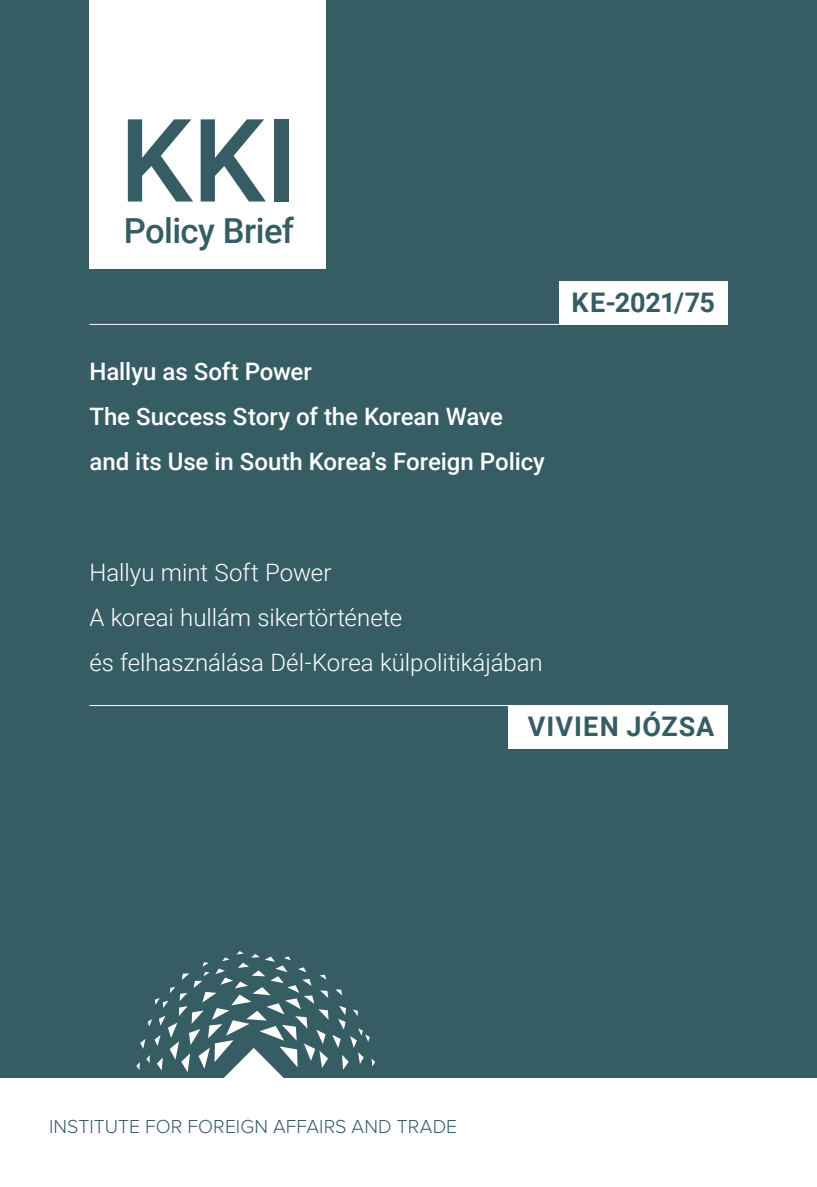
<style>
.page{position:relative;width:817px;height:1187px;background:#fff}
.page>*{position:absolute;margin:0;border:0;box-sizing:border-box;transform-origin:0 0}
.t1{font:500 115.5px "Roboto";color:#365d64}
.t2{font:500 34.5px "Roboto";letter-spacing:-.015em;color:#365d64}
.t3{font:700 27px "Roboto";letter-spacing:.035em;color:#365d64}
.t4{font:300 24px/45px "Roboto";color:#fff}
.t5{font:500 24px/45px "Roboto";color:#fff}
.t6{font:300 19.5px "Proxima Nova";letter-spacing:.005em;color:#365d64}
.t7{font:300 19.2px "Proxima Nova";color:#395867}
</style>
<div class="page">
<div style="left:0;top:0;width:816px;height:1076px;background:#365d64"></div>
<div style="left:89px;top:0;width:237px;height:269px;background:#fff"></div>
<svg style="left:136px;top:951px;width:239px;height:127px"></svg>
<div style="left:507px;top:705px;width:220px;height:43px;background:#fff"></div>
<hr style="left:89px;top:324px;width:638px;height:1px;background:#fff">
<hr style="left:89px;top:705px;width:638px;height:1px;background:#fff">
<div style="left:559px;top:281px;width:168px;height:43px;background:#fff"></div>
<h1 class="t1" style="left:119px;top:79px;width:180px">KKI</h1>
<h2 class="t2" style="left:124px;top:206px;width:172px">Policy Brief</h2>
<p class="t5" style="left:89px;top:347px;width:457px">Hallyu as Soft Power<br>The Success Story of the Korean Wave and its Use in South Korea’s Foreign Policy</p>
<p class="t3" style="left:571px;top:283px;width:145px">KE-2021/75</p>
<p class="t4" style="left:89px;top:549px;width:455px">Hallyu mint Soft Power<br>A koreai hullám sikertörténete<br>és felhasználása Dél-Korea külpolitikájában</p>
<p class="t3" style="left:528px;top:707px;width:188px">VIVIEN JÓZSA</p>
<p class="t6" style="left:49px;top:1116px;width:409px">INSTITUTE FOR FOREIGN AFFAIRS AND TRADE</p>
<p class="t7" style="left:90px;top:1122px;width:322px">KÜLÜGYI ÉS KÜLGAZDASÁGI INTÉZET</p>
</div>
